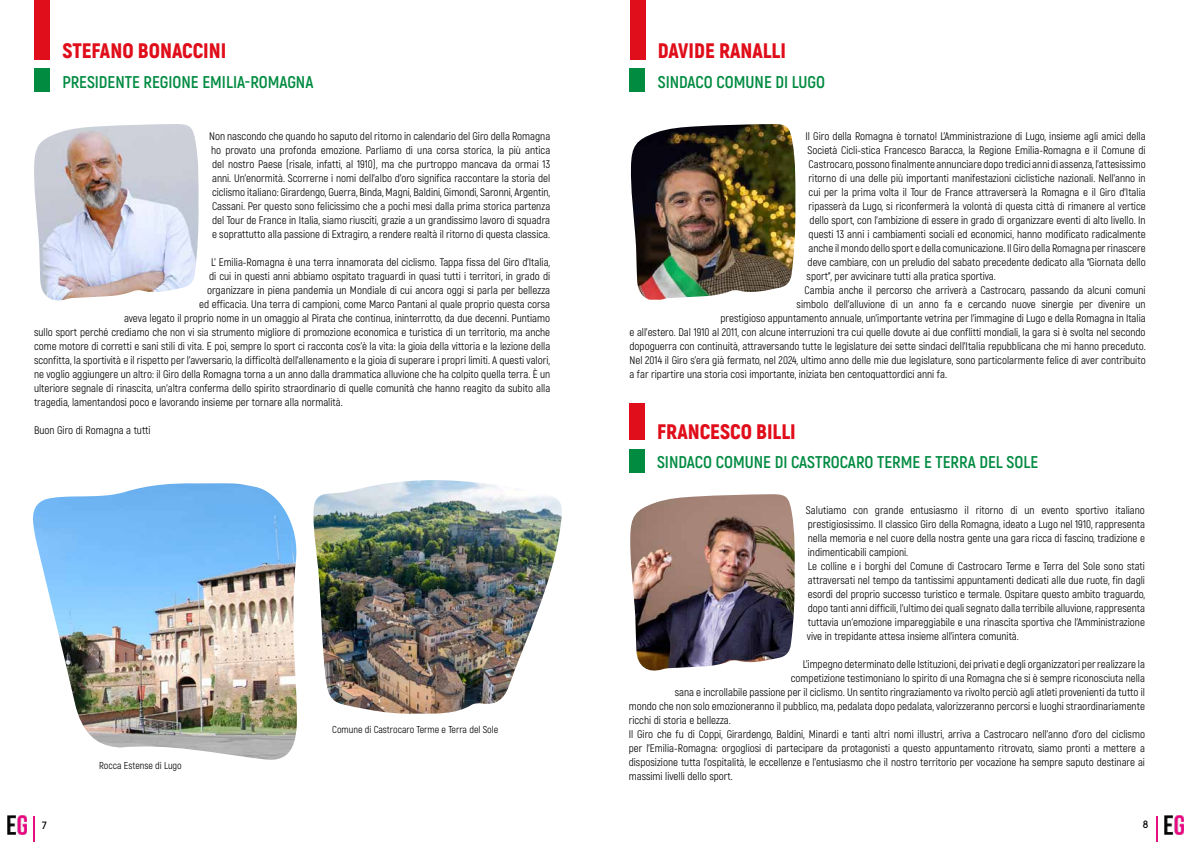
<style>
.page{position:relative;width:1191px;height:842px;background:#fff}
.page>*{position:absolute;margin:0;border:0;box-sizing:border-box;transform-origin:0 0}
.t1{font:900 21px "Akrobat";color:#e00e1a}
.t2{font:700 17px "Akrobat";color:#008b41}
.t3{font:11px/14px "Akrobat";color:#010202;text-align:justify}
.t4{font:10px "Akrobat";color:#010202}
.t5{font:500 10px "ITC Avant Garde Pro";color:#000}
</style>
<div class="page">
<img style="left:1164px;top:816px;width:19px;height:18px">
<img style="left:7px;top:816px;width:20px;height:18px">
<svg style="left:1156px;top:816px;width:1px;height:26px"></svg>
<hr style="left:33px;top:816px;width:2px;height:26px;background:#e4107d">
<div style="left:34px;top:0;width:16px;height:60px;background:#e00e1a"></div>
<div style="left:34px;top:69px;width:16px;height:23px;background:#008b41"></div>
<div style="left:629px;top:69px;width:16px;height:23px;background:#008b41"></div>
<div style="left:629px;top:449px;width:15px;height:23px;background:#008b41"></div>
<div style="left:630px;top:0;width:16px;height:60px;background:#e00e1a"></div>
<div style="left:629px;top:403px;width:16px;height:37px;background:#e00e1a"></div>
<img style="left:34px;top:124px;width:165px;height:176px">
<img style="left:630px;top:124px;width:166px;height:176px">
<img style="left:630px;top:494px;width:165px;height:177px">
<img style="left:313px;top:480px;width:249px;height:234px">
<img style="left:33px;top:483px;width:264px;height:277px">
<h1 class="t1" style="left:62px;top:37px;width:165px">STEFANO BONACCINI</h1>
<h2 class="t2" style="left:62px;top:71px;width:252px">PRESIDENTE REGIONE EMILIA-ROMAGNA</h2>
<p class="t3" style="left:209px;top:129px;width:343px">Non nascondo che quando ho saputo del ritorno in calendario del Giro della Romagna ho provato una profonda emozione. Parliamo di una corsa storica, la più antica del nostro Paese (risale, infatti, al 1910), ma che purtroppo mancava da ormai 13 anni. Un’enormità. Scorrerne i nomi dell’albo d’oro significa raccontare la storia del ciclismo italiano: Girardengo, Guerra, Binda, Magni, Baldini, Gimondi, Saronni, Argentin, Cassani. Per questo sono felicissimo che a pochi mesi dalla prima storica partenza del Tour de France in Italia, siamo riusciti, grazie a un grandissimo lavoro di squadra e soprattutto alla passione di Extragiro, a rendere realtà il ritorno di questa classica.</p>
<p class="t3" style="left:211px;top:255px;width:341px">L’ Emilia-Romagna è una terra innamorata del ciclismo. Tappa fissa del Giro d’Italia,</p>
<p class="t3" style="left:209px;top:269px;width:343px">di cui in questi anni abbiamo ospitato traguardi in quasi tutti i territori, in grado di</p>
<p class="t3" style="left:207px;top:283px;width:345px">organizzare in piena pandemia un Mondiale di cui ancora oggi si parla per bellezza</p>
<p class="t3" style="left:199px;top:297px;width:352px">ed efficacia. Una terra di campioni, come Marco Pantani al quale proprio questa corsa</p>
<p class="t3" style="left:124px;top:311px;width:427px">aveva legato il proprio nome in un omaggio al Pirata che continua, ininterrotto, da due decenni. Puntiamo</p>
<p class="t3" style="left:34px;top:325px;width:518px">sullo sport perché crediamo che non vi sia strumento migliore di promozione economica e turistica di un territorio, ma anche</p>
<p class="t3" style="left:34px;top:339px;width:518px">come motore di corretti e sani stili di vita. E poi, sempre lo sport ci racconta cos’è la vita: la gioia della vittoria e la lezione della</p>
<p class="t3" style="left:34px;top:353px;width:517px">sconfitta, la sportività e il rispetto per l’avversario, la difficoltà dell’allenamento e la gioia di superare i propri limiti. A questi valori,</p>
<p class="t3" style="left:34px;top:368px;width:518px">ne voglio aggiungere un altro: il Giro della Romagna torna a un anno dalla drammatica alluvione che ha colpito quella terra. È un</p>
<p class="t3" style="left:34px;top:382px;width:518px">ulteriore segnale di rinascita, un’altra conferma dello spirito straordinario di quelle comunità che hanno reagito da subito alla</p>
<p class="t3" style="left:34px;top:396px;width:310px">tragedia, lamentandosi poco e lavorando insieme per tornare alla normalità.</p>
<p class="t3" style="left:34px;top:424px;width:118px">Buon Giro di Romagna a tutti</p>
<p class="t4" style="left:99px;top:759px;width:84px">Rocca Estense di Lugo</p>
<p class="t4" style="left:332px;top:724px;width:167px">Comune di Castrocaro Terme e Terra del Sole</p>
<h1 class="t1" style="left:658px;top:37px;width:129px">DAVIDE RANALLI</h1>
<h2 class="t2" style="left:658px;top:71px;width:169px">SINDACO COMUNE DI LUGO</h2>
<p class="t3" style="left:805px;top:129px;width:341px">Il Giro della Romagna è tornato! L’Amministrazione di Lugo, insieme agli amici della</p>
<p class="t3" style="left:807px;top:143px;width:340px">Società Cicli-stica Francesco Baracca, la Regione Emilia-Romagna e il Comune di</p>
<p class="t3" style="left:808px;top:157px;width:339px">Castrocaro, possono finalmente annunciare dopo tredici anni di assenza, l’attesissimo</p>
<p class="t3" style="left:808px;top:171px;width:339px">ritorno di una delle più importanti manifestazioni ciclistiche nazionali. Nell’anno in</p>
<p class="t3" style="left:808px;top:185px;width:339px">cui per la prima volta il Tour de France attraverserà la Romagna e il Giro d’Italia</p>
<p class="t3" style="left:808px;top:199px;width:339px">ripasserà da Lugo, si riconfermerà la volontà di questa città di rimanere al vertice</p>
<p class="t3" style="left:809px;top:213px;width:337px">dello sport, con l’ambizione di essere in grado di organizzare eventi di alto livello. In</p>
<p class="t3" style="left:808px;top:227px;width:338px">questi 13 anni i cambiamenti sociali ed economici, hanno modificato radicalmente</p>
<p class="t3" style="left:808px;top:241px;width:338px">anche il mondo dello sport e della comunicazione. Il Giro della Romagna per rinascere</p>
<p class="t3" style="left:807px;top:255px;width:340px">deve cambiare, con un preludio del sabato precedente dedicato alla “Giornata dello</p>
<p class="t3" style="left:806px;top:269px;width:191px">sport”, per avvicinare tutti alla pratica sportiva.</p>
<p class="t3" style="left:804px;top:283px;width:343px">Cambia anche il percorso che arriverà a Castrocaro, passando da alcuni comuni</p>
<p class="t3" style="left:796px;top:297px;width:351px">simbolo dell’alluvione di un anno fa e cercando nuove sinergie per divenire un</p>
<p class="t3" style="left:720px;top:311px;width:427px">prestigioso appuntamento annuale, un’importante vetrina per l’immagine di Lugo e della Romagna in Italia</p>
<p class="t3" style="left:629px;top:326px;width:517px">e all’estero. Dal 1910 al 2011, con alcune interruzioni tra cui quelle dovute ai due conflitti mondiali, la gara si è svolta nel secondo</p>
<p class="t3" style="left:629px;top:340px;width:518px">dopoguerra con continuità, attraversando tutte le legislature dei sette sindaci dell’Italia repubblicana che mi hanno preceduto.</p>
<p class="t3" style="left:629px;top:354px;width:517px">Nel 2014 il Giro s’era già fermato, nel 2024, ultimo anno delle mie due legislature, sono particolarmente felice di aver contribuito</p>
<p class="t3" style="left:629px;top:368px;width:319px">a far ripartire una storia così importante, iniziata ben centoquattordici anni fa.</p>
<h1 class="t1" style="left:657px;top:418px;width:140px">FRANCESCO BILLI</h1>
<h2 class="t2" style="left:657px;top:451px;width:382px">SINDACO COMUNE DI CASTROCARO TERME E TERRA DEL SOLE</h2>
<p class="t3" style="left:806px;top:503px;width:341px;text-align:left">Salutiamo con grande entusiasmo il ritorno di un evento sportivo italiano prestigiosissimo. Il classico Giro della Romagna, ideato a Lugo nel 1910, rappresenta nella memoria e nel cuore della nostra gente una gara ricca di fascino, tradizione e indimenticabili campioni.<br>Le colline e i borghi del Comune di Castrocaro Terme e Terra del Sole sono stati attraversati nel tempo da tantissimi appuntamenti dedicati alle due ruote, fin dagli esordi del proprio successo turistico e termale. Ospitare questo ambito traguardo, dopo tanti anni difficili, l’ultimo dei quali segnato dalla terribile alluvione, rappresenta tuttavia un’emozione impareggiabile e una rinascita sportiva che l’Amministrazione vive in trepidante attesa insieme all’intera comunità.</p>
<p class="t3" style="left:803px;top:657px;width:343px">L’impegno determinato delle Istituzioni, dei privati e degli organizzatori per realizzare la</p>
<p class="t3" style="left:791px;top:671px;width:355px">competizione testimoniano lo spirito di una Romagna che si è sempre riconosciuta nella</p>
<p class="t3" style="left:675px;top:685px;width:471px">sana e incrollabile passione per il ciclismo. Un sentito ringraziamento va rivolto perciò agli atleti provenienti da tutto il</p>
<p class="t3" style="left:629px;top:699px;width:517px">mondo che non solo emozioneranno il pubblico, ma, pedalata dopo pedalata, valorizzeranno percorsi e luoghi straordinariamente</p>
<p class="t3" style="left:629px;top:713px;width:104px">ricchi di storia e bellezza.</p>
<p class="t3" style="left:629px;top:727px;width:518px">Il Giro che fu di Coppi, Girardengo, Baldini, Minardi e tanti altri nomi illustri, arriva a Castrocaro nell’anno d’oro del ciclismo</p>
<p class="t3" style="left:629px;top:741px;width:518px">per l’Emilia-Romagna: orgogliosi di partecipare da protagonisti a questo appuntamento ritrovato, siamo pronti a mettere a</p>
<p class="t3" style="left:629px;top:755px;width:518px">disposizione tutta l’ospitalità, le eccellenze e l’entusiasmo che il nostro territorio per vocazione ha sempre saputo destinare ai</p>
<p class="t3" style="left:629px;top:769px;width:106px">massimi livelli dello sport.</p>
<p class="t5" style="left:41px;top:819px;width:7px">7</p>
<p class="t5" style="left:1142px;top:818px;width:7px">8</p>
</div>
